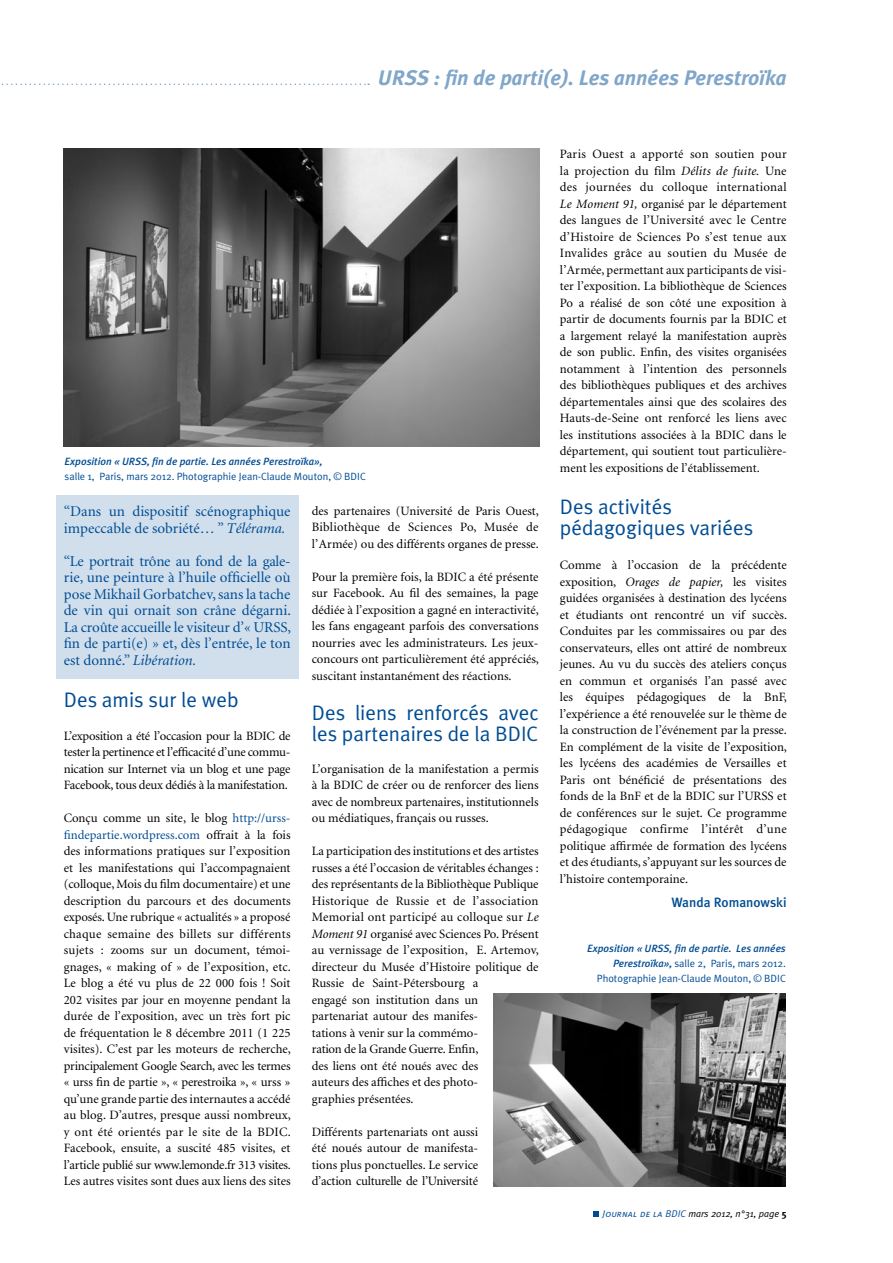
<style>
.page{position:relative;width:893px;height:1263px;background:#fff}
.page>*{position:absolute;margin:0;border:0;box-sizing:border-box;transform-origin:0 0}
.t1{font:21px/21px "Meta Plus Normal";color:#004c93}
.t2{font:italic 700 21px "Meta Plus";color:#80a6c9}
.t3{font:15px/16.5px "Minion";color:#004c93}
.t4{font:500 13.5px "Meta Plus";color:#004c93}
.t5{font:12.75px/16.5px "Minion";color:#000;text-align:justify}
.t6{font:10.5px/15px "Meta Plus Normal";color:#004c93;text-align:right}
.t7{font:italic 500 10.5px "Meta Plus";color:#004c93}
.t8{font:italic 9.75px "Meta Plus Normal";color:#000}
.s1{font-style:italic}
.s2{color:#004c93}
.s3{font-family:"Meta Plus";font-weight:500;font-style:italic}
.s4{font-family:"Meta Plus Normal Caps";color:#004c93}
.s5{font-family:"Meta Plus";font-weight:700;font-style:normal}
</style>
<div class="page">
<svg style="left:594px;top:1212px;width:5px;height:5px"></svg>
<div style="left:56px;top:495px;width:242px;height:183px;background:#d1dfec"></div>
<svg style="left:1px;top:84px;width:368px;height:1px"></svg>
<img style="left:64px;top:149px;width:475px;height:298px">
<img style="left:493px;top:994px;width:293px;height:192px">
<h1 class="t2" style="left:378px;top:65px;width:410px">URSS : fin de parti(e). Les années Perestroïka</h1>
<p class="t7" style="left:65px;top:455px;width:259px">Exposition « URSS, fin de partie. Les années Perestroïka»,</p>
<p class="t6" style="left:65px;top:468px;width:303px">salle 1, Paris, mars 2012. Photographie Jean-Claude Mouton, © BDIC</p>
<p class="t3" style="left:64px;top:504px;width:228px">“Dans un dispositif scénographique impeccable de sobriété… ” <span class="s1">Télérama.</span></p>
<p class="t3" style="left:64px;top:553px;width:229px;text-align:justify">“Le portrait trône au fond de la gale&shy;rie, une peinture à l’huile officielle où pose Mikhail Gorbatchev, sans la tache de vin qui ornait son crâne dégarni.<br>La croûte accueille le visiteur d’« URSS, fin de parti(e) » et, dès l’entrée, le ton est donné.” <span class="s1">Libération.</span></p>
<h1 class="t1" style="left:64px;top:689px;width:176px">Des amis sur le web</h1>
<p class="t5" style="left:64px;top:728px;width:228px">L’exposition a été l’occasion pour la BDIC de tester la pertinence et l’efficacité d’une commu&shy;nication sur Internet via un blog et une page Facebook, tous deux dédiés à la manifestation.</p>
<p class="t5" style="left:64px;top:811px;width:229px">Conçu comme un site, le blog <span class="s2">http://urss&shy;findepartie.wordpress.com</span> offrait à la fois des informations pratiques sur l’exposition et les manifestations qui l’accompagnaient (colloque, Mois du film documentaire) et une description du parcours et des documents exposés. Une rubrique « actualités » a proposé chaque semaine des billets sur différents sujets : zooms sur un document, témoi&shy;gnages, « making of » de l’exposition, etc.<br>Le blog a été vu plus de 22 000 fois ! Soit 202 visites par jour en moyenne pendant la durée de l’exposition, avec un très fort pic de fréquentation le 8 décembre 2011 (1 225 visites). C’est par les moteurs de recherche, principalement Google Search, avec les termes « urss fin de partie », « perestroika », « urss » qu’une grande partie des internautes a accédé au blog. D’autres, presque aussi nombreux, y ont été orientés par le site de la BDIC.<br>Facebook, ensuite, a suscité 485 visites, et l’article publié sur www.lemonde.fr 313 visites.<br>Les autres visites sont dues aux liens des sites</p>
<p class="t5" style="left:312px;top:503px;width:229px">des partenaires (Université de Paris Ouest, Bibliothèque de Sciences Po, Musée de l’Armée) ou des différents organes de presse.</p>
<p class="t5" style="left:312px;top:569px;width:229px">Pour la première fois, la BDIC a été présente sur Facebook. Au fil des semaines, la page dédiée à l’exposition a gagné en interactivité, les fans engageant parfois des conversations nourries avec les administrateurs. Les jeux&shy;concours ont particulièrement été appréciés, suscitant instantanément des réactions.</p>
<h1 class="t1" style="left:312px;top:702px;width:228px">Des liens renforcés avec les partenaires de la BDIC</h1>
<p class="t5" style="left:312px;top:761px;width:228px">L’organisation de la manifestation a permis à la BDIC de créer ou de renforcer des liens avec de nombreux partenaires, institutionnels ou médiatiques, français ou russes.</p>
<p class="t5" style="left:312px;top:843px;width:229px;text-align:left">La participation des institutions et des artistes russes a été l’occasion de véritables échanges : des représentants de la Bibliothèque Publique Historique de Russie et de l’association Memorial ont participé au colloque sur <span class="s1">Le Moment 91</span> organisé avec Sciences Po. Présent au vernissage de l’exposition, E. Artemov, directeur du Musée d’Histoire politique de Russie de Saint-Pétersbourg a<br>engagé son institution dans un<br>partenariat autour des manifes-<br>tations à venir sur la commémo-<br>ration de la Grande Guerre. Enfin,<br>des liens ont été noués avec des<br>auteurs des affiches et des photo-<br>graphies présentées.</p>
<p class="t5" style="left:312px;top:1124px;width:168px">Différents partenariats ont aussi été noués autour de manifesta&shy;tions plus ponctuelles. Le service d’action culturelle de l’Université</p>
<p class="t5" style="left:560px;top:147px;width:228px">Paris Ouest a apporté son soutien pour la projection du film <span class="s1">Délits de fuite.</span> Une des journées du colloque international <span class="s1">Le Moment 91,</span> organisé par le département des langues de l’Université avec le Centre d’Histoire de Sciences Po s’est tenue aux Invalides grâce au soutien du Musée de l’Armée, permettant aux participants de visi&shy;ter l’exposition. La bibliothèque de Sciences Po a réalisé de son côté une exposition à partir de documents fournis par la BDIC et a largement relayé la manifestation auprès de son public. Enfin, des visites organisées notamment à l’intention des personnels des bibliothèques publiques et des archives départementales ainsi que des scolaires des Hauts-de-Seine ont renforcé les liens avec les institutions associées à la BDIC dans le département, qui soutient tout particulière&shy;ment les expositions de l’établissement.</p>
<h1 class="t1" style="left:560px;top:496px;width:195px">Des activités pédagogiques variées</h1>
<p class="t5" style="left:560px;top:558px;width:229px">Comme à l’occasion de la précédente exposition, <span class="s1">Orages de papier,</span> les visites guidées organisées à destination des lycéens et étudiants ont rencontré un vif succès.<br>Conduites par les commissaires ou par des conservateurs, elles ont attiré de nombreux jeunes. Au vu du succès des ateliers conçus en commun et organisés l’an passé avec les équipes pédagogiques de la BnF, l’expérience a été renouvelée sur le thème de la construction de l’événement par la presse.<br>En complément de la visite de l’exposition, les lycéens des académies de Versailles et Paris ont bénéficié de présentations des fonds de la BnF et de la BDIC sur l’URSS et de conférences sur le sujet. Ce programme pédagogique confirme l’intérêt d’une politique affirmée de formation des lycéens et des étudiants, s’appuyant sur les sources de l’histoire contemporaine.</p>
<p class="t4" style="left:671px;top:894px;width:117px">Wanda Romanowski</p>
<p class="t7" style="left:587px;top:942px;width:200px">Exposition « URSS, fin de partie. Les années</p>
<p class="t6" style="left:597px;top:956px;width:190px"><span class="s3">Perestroïka»,</span> salle 2, Paris, mars 2012.<br>Photographie Jean-Claude Mouton, © BDIC</p>
<p class="t8" style="left:603px;top:1208px;width:186px"><span class="s4">Journal de la BDIC</span> mars 2012, n°31, page <span class="s5">5</span></p>
</div>
